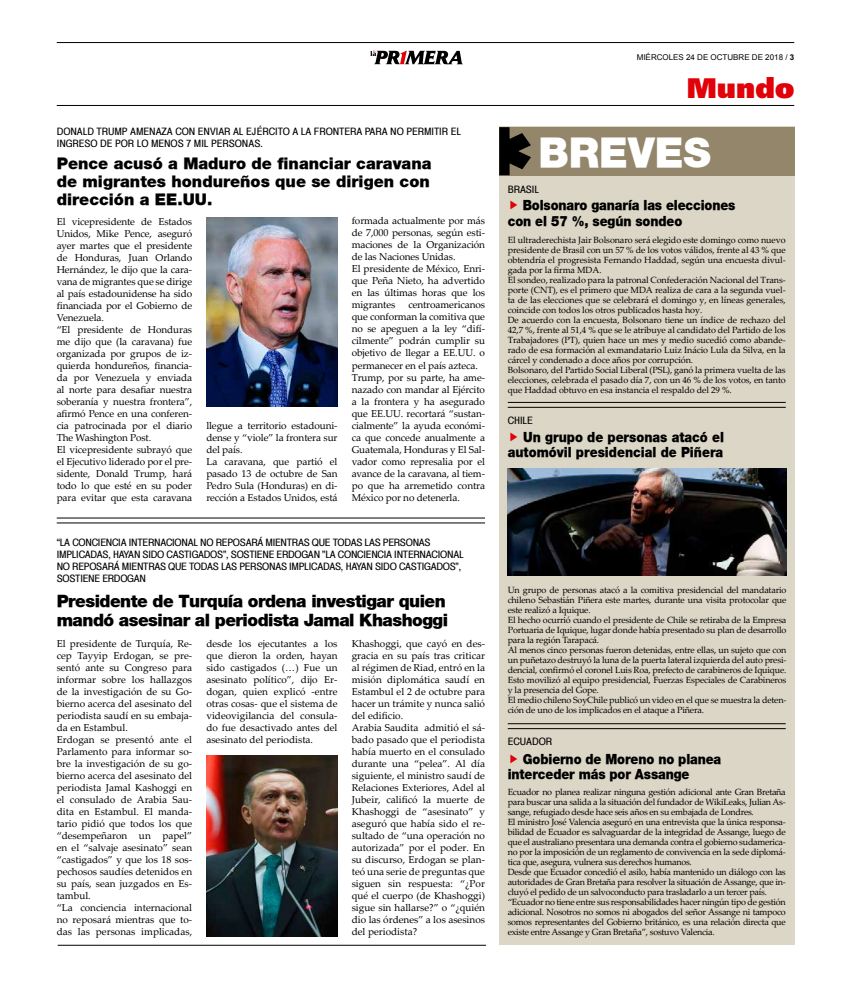
<style>
.page{position:relative;width:851px;height:993px;background:#fff}
.page>*{position:absolute;margin:0;border:0;box-sizing:border-box;transform-origin:0 0}
.t1{font:900 41px "Helvetica Neue";color:#fff}
.t2{font:900 28px "Frutiger";color:#e00109}
.t3{font:900 17px/19px "Helvetica Neue";letter-spacing:-.03em;color:#000}
.t4{font:900 16px/18px "Helvetica Neue";color:#000;text-align:justify}
.t5{font:900 14px/15px "Helvetica Neue";letter-spacing:-.01em;color:#000;scale:.9 1}
.t6{font:10px/12px "Palatino Linotype";letter-spacing:-.01em;color:#000}
.t7{font:10px/12px "Helv Condensed";letter-spacing:-.02em;color:#000}
.t8{font:10px/12px "Helv Condensed";color:#000}
.t9{font:9px/10px "Palatino Linotype";letter-spacing:-.02em;color:#000}
.t10{font:8px "Arial";color:#000}
.s1{font-weight:700}
</style>
<div class="page">
<svg style="left:370px;top:51px;width:93px;height:13px"></svg>
<hr style="left:57px;top:42px;width:737px;height:1px;background:#000">
<hr style="left:57px;top:105px;width:737px;height:1px;background:#000">
<div style="left:499px;top:126px;width:295px;height:818px;background:#dbd6c6"></div>
<hr style="left:58px;top:944px;width:428px;height:1px;background:#000">
<hr style="left:507px;top:402px;width:278px;height:1px;background:#000">
<hr style="left:507px;top:407px;width:278px;height:1px;background:#000">
<hr style="left:507px;top:723px;width:278px;height:1px;background:#000">
<hr style="left:507px;top:728px;width:278px;height:1px;background:#000">
<hr style="left:57px;top:517px;width:428px;height:1px;background:#000">
<hr style="left:57px;top:522px;width:428px;height:1px;background:#000">
<div style="left:499px;top:127px;width:295px;height:48px;background:#93866b"></div>
<svg style="left:499px;top:127px;width:32px;height:48px"></svg>
<img style="left:206px;top:217px;width:131px;height:189px">
<img style="left:206px;top:755px;width:131px;height:180px">
<img style="left:507px;top:468px;width:279px;height:107px">
<p class="t8" style="left:57px;top:125px;width:406px">DONALD TRUMP AMENAZA CON ENVIAR AL EJÉRCITO A LA FRONTERA PARA NO PERMITIR EL<br>INGRESO DE POR LO MENOS 7 MIL PERSONAS.</p>
<h3 class="t4" style="left:57px;top:154px;width:376px">Pence acusó a Maduro de financiar caravana de migrantes hondureños que se dirigen con dirección a EE.UU.</h3>
<p class="t6" style="left:57px;top:215px;width:137px">El vicepresidente de Estados<br>Unidos, Mike Pence, aseguró ayer martes que el presidente de Honduras, Juan Orlando<br>Hernández, le dijo que la cara&shy;vana de migrantes que se dirige al país estadounidense ha sido financiada por el Gobierno de<br>Venezuela.<br>“El presidente de Honduras me dijo que (la caravana) fue organizada por grupos de iz&shy;quierda hondureños, financia&shy;da por Venezuela y enviada al norte para desafiar nuestra soberanía y nuestra frontera”, afirmó Pence en una conferen&shy;cia patrocinada por el diario<br>The Washington Post.<br>El vicepresidente subrayó que el Ejecutivo liderado por el pre&shy;sidente, Donald Trump, hará todo lo que esté en su poder para evitar que esta caravana</p>
<p class="t6" style="left:206px;top:418px;width:133px">llegue a territorio estadouni&shy;dense y “viole” la frontera sur del país.<br>La caravana, que partió el pasado 13 de octubre de San<br>Pedro Sula (Honduras) en di&shy;rección a Estados Unidos, está</p>
<p class="t6" style="left:352px;top:214px;width:135px">formada actualmente por más de 7,000 personas, según esti&shy;maciones de la Organización de las Naciones Unidas.<br>El presidente de México, Enri&shy;que Peña Nieto, ha advertido en las últimas horas que los migrantes</p>
<p class="t6" style="left:352px;top:298px;width:135px;text-indent:57px">centroamericanos que conforman la comitiva que no se apeguen a la ley “difí&shy;cilmente” podrán cumplir su objetivo de llegar a EE.UU. o permanecer en el país azteca.<br>Trump, por su parte, ha ame&shy;nazado con mandar al Ejército a la frontera y ha asegurado que EE.UU. recortará “sustan&shy;cialmente” la ayuda económi&shy;ca que concede anualmente a<br>Guatemala, Honduras y El Sal&shy;vador como represalia por el avance de la caravana, al tiem&shy;po que ha arremetido contra<br>México por no detenerla.</p>
<p class="t7" style="left:57px;top:536px;width:408px">“LA CONCIENCIA INTERNACIONAL NO REPOSARÁ MIENTRAS QUE TODAS LAS PERSONAS IMPLICADAS, HAYAN SIDO CASTIGADOS”, SOSTIENE ERDOGAN ”LA CONCIENCIA INTERNACIONAL NO REPOSARÁ MIENTRAS QUE TODAS LAS PERSONAS IMPLICADAS, HAYAN SIDO CASTIGADOS”, SOSTIENE ERDOGAN</p>
<h3 class="t3" style="left:57px;top:591px;width:393px">Presidente de Turquía ordena investigar quien mandó asesinar al periodista Jamal Khashoggi</h3>
<p class="t6" style="left:57px;top:637px;width:137px">El presidente de Turquía, Re&shy;cep Tayyip Erdogan, se pre&shy;sentó ante su Congreso para informar sobre los hallazgos de la investigación de su Go&shy;bierno acerca del asesinato del periodista saudí en su embaja&shy;da en Estambul.<br>Erdogan se presentó ante el<br>Parlamento para informar so&shy;bre la investigación de su go&shy;bierno acerca del asesinato del periodista Jamal Kashoggi en el consulado de Arabia Sau&shy;dita en Estambul. El manda&shy;tario pidió que todos los que “desempeñaron un papel” en el “salvaje asesinato” sean “castigados” y que los 18 sos&shy;pechosos saudíes detenidos en su país, sean juzgados en Es&shy;tambul.<br>“La conciencia internacional no reposará mientras que to&shy;das las personas implicadas,</p>
<p class="t6" style="left:206px;top:637px;width:133px;text-align:justify">desde los ejecutantes a los que dieron la orden, hayan sido castigados (…) Fue un asesinato político”, dijo Er&shy;dogan, quien explicó -entre otras cosas- que el sistema de videovigilancia del consula&shy;do fue desactivado antes del asesinato del periodista.</p>
<p class="t6" style="left:351px;top:637px;width:135px">Khashoggi, que cayó en des&shy;gracia en su país tras criticar al régimen de Riad, entró en la misión diplomática saudí en<br>Estambul el 2 de octubre para hacer un trámite y nunca salió del edificio.<br>Arabia Saudita admitió el sá&shy;bado pasado que el periodista había muerto en el consulado durante una “pelea”. Al día siguiente, el ministro saudí de<br>Relaciones Exteriores, Adel al<br>Jubeir, calificó la muerte de<br>Khashoggi de “asesinato” y aseguró que había sido el re&shy;sultado de “una operación no autorizada” por el poder. En su discurso, Erdogan se plan&shy;teó una serie de preguntas que siguen sin respuesta: “¿Por qué el cuerpo (de Khashoggi) sigue sin hallarse?” o “¿quién dio las órdenes” a los asesinos del periodista?</p>
<p class="t10" style="left:636px;top:52px;width:159px">MIÉRCOLES 24 DE OCTUBRE DE 2018 / <span class="s1">3</span></p>
<h2 class="t2" style="left:686px;top:71px;width:109px">Mundo</h2>
<h1 class="t1" style="left:538px;top:128px;width:174px">BREVES</h1>
<p class="t7" style="left:507px;top:183px;width:29px">BRASIL</p>
<h3 class="t5" style="left:507px;top:197px;width:254px;line-height:16px;text-indent:15px">Bolsonaro ganaría las elecciones con el 57 %, según sondeo</h3>
<p class="t9" style="left:507px;top:234px;width:279px">El ultraderechista Jair Bolsonaro será elegido este domingo como nuevo presidente de Brasil con un 57 % de los votos válidos, frente al 43 % que obtendría el progresista Fernando Haddad, según una encuesta divul&shy;gada por la firma MDA.<br>El sondeo, realizado para la patronal Confederación Nacional del Trans&shy;porte (CNT), es el primero que MDA realiza de cara a la segunda vuel&shy;ta de las elecciones que se celebrará el domingo y, en líneas generales, coincide con todos los otros publicados hasta hoy.<br>De acuerdo con la encuesta, Bolsonaro tiene un índice de rechazo del 42,7 %, frente al 51,4 % que se le atribuye al candidato del Partido de los Trabajadores (PT), quien hace un mes y medio sucedió como abande&shy;rado de esa formación al exmandatario Luiz Inácio Lula da Silva, en la cárcel y condenado a doce años por corrupción.<br>Bolsonaro, del Partido Social Liberal (PSL), ganó la primera vuelta de las elecciones, celebrada el pasado día 7, con un 46 % de los votos, en tanto que Haddad obtuvo en esa instancia el respaldo del 29 %.</p>
<p class="t7" style="left:507px;top:414px;width:6px">CHILE</p>
<h3 class="t5" style="left:507px;top:429px;width:242px;text-align:right">Un grupo de personas atacó el automóvil presidencial de Piñera</h3>
<p class="t9" style="left:507px;top:584px;width:280px">Un grupo de personas atacó a la comitiva presidencial del mandatario chileno Sebastián Piñera este martes, durante una visita protocolar que este realizó a Iquique.<br>El hecho ocurrió cuando el presidente de Chile se retiraba de la Empresa Portuaria de Iquique, lugar donde había presentado su plan de desarrollo para la región Tarapacá.<br>Al menos cinco personas fueron detenidas, entre ellas, un sujeto que con un puñetazo destruyó la luna de la puerta lateral izquierda del auto presi&shy;dencial, confirmó el coronel Luis Roa, prefecto de carabineros de Iquique.<br>Esto movilizó al equipo presidencial, Fuerzas Especiales de Carabineros y la presencia del Gope.<br>El medio chileno SoyChile publicó un video en el que se muestra la deten&shy;ción de uno de los implicados en el ataque a Piñera.</p>
<p class="t7" style="left:507px;top:735px;width:8px">ECUADOR</p>
<h3 class="t5" style="left:507px;top:751px;width:239px;text-indent:15px">Gobierno de Moreno no planea interceder más por Assange</h3>
<p class="t9" style="left:507px;top:786px;width:279px">Ecuador no planea realizar ninguna gestión adicional ante Gran Bretaña para buscar una salida a la situación del fundador de WikiLeaks, Julian As&shy;sange, refugiado desde hace seis años en su embajada de Londres.<br>El ministro José Valencia aseguró en una entrevista que la única responsa&shy;bilidad de Ecuador es salvaguardar de la integridad de Assange, luego de que el australiano presentara una demanda contra el gobierno sudamerica&shy;no por la imposición de un reglamento de convivencia en la sede diplomá&shy;tica que, asegura, vulnera sus derechos humanos.<br>Desde que Ecuador concedió el asilo, había mantenido un diálogo con las autoridades de Gran Bretaña para resolver la situación de Assange, que in&shy;cluyó el pedido de un salvoconducto para trasladarlo a un tercer país. “Ecuador no tiene entre sus responsabilidades hacer ningún tipo de gestión adicional. Nosotros no somos ni abogados del señor Assange ni tampoco somos representantes del Gobierno británico, es una relación directa que existe entre Assange y Gran Bretaña”, sostuvo Valencia.</p>
</div>
